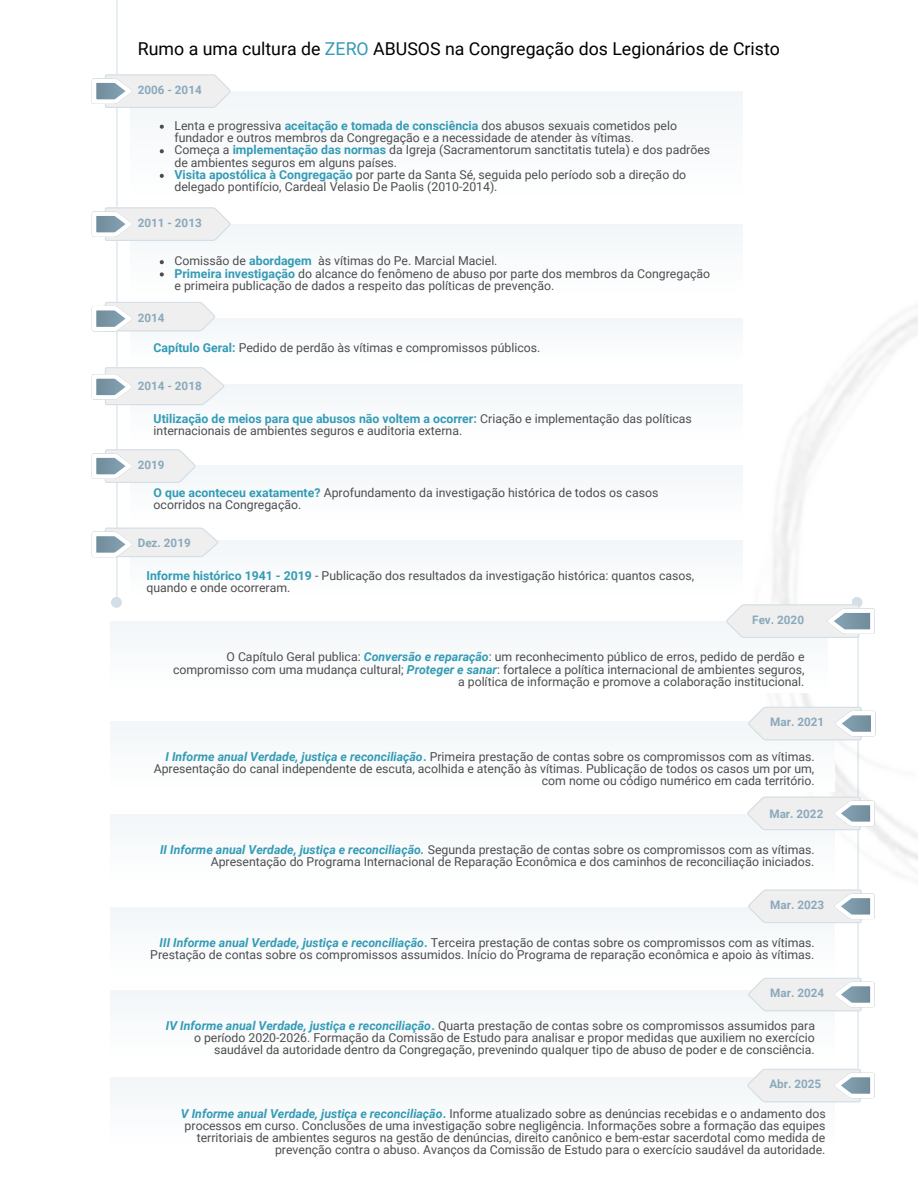
<style>
.page{position:relative;width:918px;height:1188px;background:#fff}
.page>*{position:absolute;margin:0;border:0;box-sizing:border-box;transform-origin:0 0}
.t1{font:17.7px "Roboto";color:#000}
.t2{font:12.3px/12.3px "Roboto";color:#4d4d4f}
.t3{font:700 11.7px "Roboto";color:#89a9bb}
.s1{color:#349bb5}
.s2{font-weight:700;color:#349bb5}
.s3{font-weight:700;font-style:italic;color:#349bb5}
</style>
<div class="page">
<hr style="left:116px;top:0;width:1px;height:601px;background:#89a9bb">
<hr style="left:858px;top:602px;width:1px;height:466px;background:#89a9bb">
<div style="left:111px;top:597px;width:11px;height:11px;background:#d3dee6;border-radius:50%"></div>
<div style="left:852px;top:597px;width:10px;height:11px;background:#d3dee6;border-radius:50%"></div>
<svg style="left:92px;top:207px;width:139px;height:34px"></svg>
<svg style="left:160px;top:260px;width:4px;height:4px"></svg>
<svg style="left:160px;top:272px;width:4px;height:5px"></svg>
<svg style="left:92px;top:367px;width:132px;height:38px"></svg>
<svg style="left:92px;top:302px;width:123px;height:29px"></svg>
<svg style="left:92px;top:449px;width:104px;height:34px"></svg>
<svg style="left:92px;top:528px;width:126px;height:29px"></svg>
<svg style="left:726px;top:604px;width:149px;height:34px"></svg>
<svg style="left:748px;top:707px;width:127px;height:33px"></svg>
<div style="left:111px;top:814px;width:723px;height:70px;background:#f8fafc"></div>
<svg style="left:747px;top:797px;width:128px;height:33px"></svg>
<div style="left:111px;top:908px;width:723px;height:70px;background:#f8fbfc"></div>
<svg style="left:748px;top:890px;width:127px;height:33px"></svg>
<svg style="left:160px;top:125px;width:4px;height:4px"></svg>
<svg style="left:160px;top:149px;width:4px;height:4px"></svg>
<svg style="left:160px;top:174px;width:4px;height:4px"></svg>
<svg style="left:92px;top:74px;width:139px;height:34px"></svg>
<svg style="left:748px;top:978px;width:127px;height:33px"></svg>
<svg style="left:747px;top:1069px;width:128px;height:33px"></svg>
<h2 class="t1" style="left:138px;top:38px;width:644px">Rumo a uma cultura de <span class="s1">ZERO</span> ABUSOS na Congregação dos Legionários de Cristo</h2>
<p class="t3" style="left:138px;top:83px;width:66px">2006 - 2014</p>
<p class="t2" style="left:174px;top:119px;width:504px">Lenta e progressiva <span class="s2">aceitação e tomada de consciência</span> dos abusos sexuais cometidos pelo fundador e outros membros da Congregação e a necessidade de atender às vítimas.</p>
<p class="t2" style="left:174px;top:144px;width:537px">Começa a <span class="s2">implementação das normas</span> da Igreja (Sacramentorum sanctitatis tutela) e dos padrões de ambientes seguros em alguns países.</p>
<p class="t2" style="left:174px;top:169px;width:513px"><span class="s2">Visita apostólica à Congregação</span> por parte da Santa Sé, seguida pelo período sob a direção do delegado pontifício, Cardeal Velasio De Paolis (2010-2014).</p>
<p class="t3" style="left:138px;top:216px;width:66px">2011 - 2013</p>
<p class="t2" style="left:174px;top:255px;width:139px">Comissão de <span class="s2">abordagem</span></p>
<p class="t2" style="left:174px;top:255px;width:537px;text-indent:144px">às vítimas do Pe. Marcial Maciel.<br><span class="s2">Primeira investigação</span> do alcance do fenômeno de abuso por parte dos membros da Congregação e primeira publicação de dados a respeito das políticas de prevenção.</p>
<h2 class="t3" style="left:138px;top:311px;width:28px">2014</h2>
<p class="t2" style="left:154px;top:341px;width:388px"><span class="s2">Capítulo Geral:</span> Pedido de perdão às vítimas e compromissos públicos.</p>
<h2 class="t3" style="left:138px;top:379px;width:66px">2014 - 2018</h2>
<p class="t2" style="left:154px;top:413px;width:540px"><span class="s2">Utilização de meios para que abusos não voltem a ocorrer:</span> Criação e implementação das políticas internacionais de ambientes seguros e auditoria externa.</p>
<h2 class="t3" style="left:138px;top:458px;width:28px">2019</h2>
<p class="t2" style="left:154px;top:487px;width:506px"><span class="s2">O que aconteceu exatamente?</span> Aprofundamento da investigação histórica de todos os casos ocorridos na Congregação.</p>
<h2 class="t3" style="left:138px;top:537px;width:55px">Dez. 2019</h2>
<p class="t2" style="left:146px;top:570px;width:549px"><span class="s2">Informe histórico 1941 - 2019</span> - Publicação dos resultados da investigação histórica: quantos casos, quando e onde ocorreram.</p>
<p class="t3" style="left:752px;top:613px;width:53px">Fev. 2020</p>
<h1 class="t2" style="left:173px;top:651px;width:633px;text-align:right">O Capítulo Geral publica: <span class="s3">Conversão e reparação</span>: um reconhecimento público de erros, pedido de perdão e compromisso com uma mudança cultural; <span class="s3">Proteger e sanar</span>: fortalece a política internacional de ambientes seguros, a política de informação e promove a colaboração institucional.</h1>
<p class="t3" style="left:770px;top:715px;width:55px">Mar. 2021</p>
<p class="t2" style="left:154px;top:750px;width:663px;text-align:right"><span class="s3">I Informe anual Verdade, justiça e reconciliação</span><span class="s2">.</span> Primeira prestação de contas sobre os compromissos com as vítimas.<br>Apresentação do canal independente de escuta, acolhida e atenção às vítimas. Publicação de todos os casos um por um, com nome ou código numérico em cada território.</p>
<p class="t3" style="left:769px;top:807px;width:55px">Mar. 2022</p>
<p class="t2" style="left:160px;top:843px;width:656px;text-align:right"><span class="s3">II Informe anual Verdade, justiça e reconciliação.</span> Segunda prestação de contas sobre os compromissos com as vítimas.<br>Apresentação do Programa Internacional de Reparação Econômica e dos caminhos de reconciliação iniciados.</p>
<p class="t3" style="left:770px;top:898px;width:55px">Mar. 2023</p>
<p class="t2" style="left:150px;top:937px;width:666px;text-align:right"><span class="s3">III Informe anual Verdade, justiça e reconciliação</span><span class="s2">.</span> Terceira prestação de contas sobre os compromissos com as vítimas.<br>Prestação de contas sobre os compromissos assumidos. Início do Programa de reparação econômica e apoio às vítimas.</p>
<h2 class="t3" style="left:770px;top:986px;width:55px">Mar. 2024</h2>
<p class="t2" style="left:166px;top:1019px;width:651px;text-align:right"><span class="s3">IV Informe anual Verdade, justiça e reconciliação</span><span class="s2">.</span> Quarta prestação de contas sobre os compromissos assumidos para o período 2020-2026. Formação da Comissão de Estudo para analisar e propor medidas que auxiliem no exercício saudável da autoridade dentro da Congregação, prevenindo qualquer tipo de abuso de poder e de consciência.</p>
<h2 class="t3" style="left:769px;top:1077px;width:53px">Abr. 2025</h2>
<h2 class="t2" style="left:181px;top:1107px;width:646px;text-align:right"><span class="s3">V Informe anual Verdade, justiça e reconciliação</span><span class="s2">.</span> Informe atualizado sobre as denúncias recebidas e o andamento dos processos em curso. Conclusões de uma investigação sobre negligência. Informações sobre a formação das equipes territoriais de ambientes seguros na gestão de denúncias, direito canônico e bem-estar sacerdotal como medida de prevenção contra o abuso. Avanços da Comissão de Estudo para o exercício saudável da autoridade.</h2>
</div>
